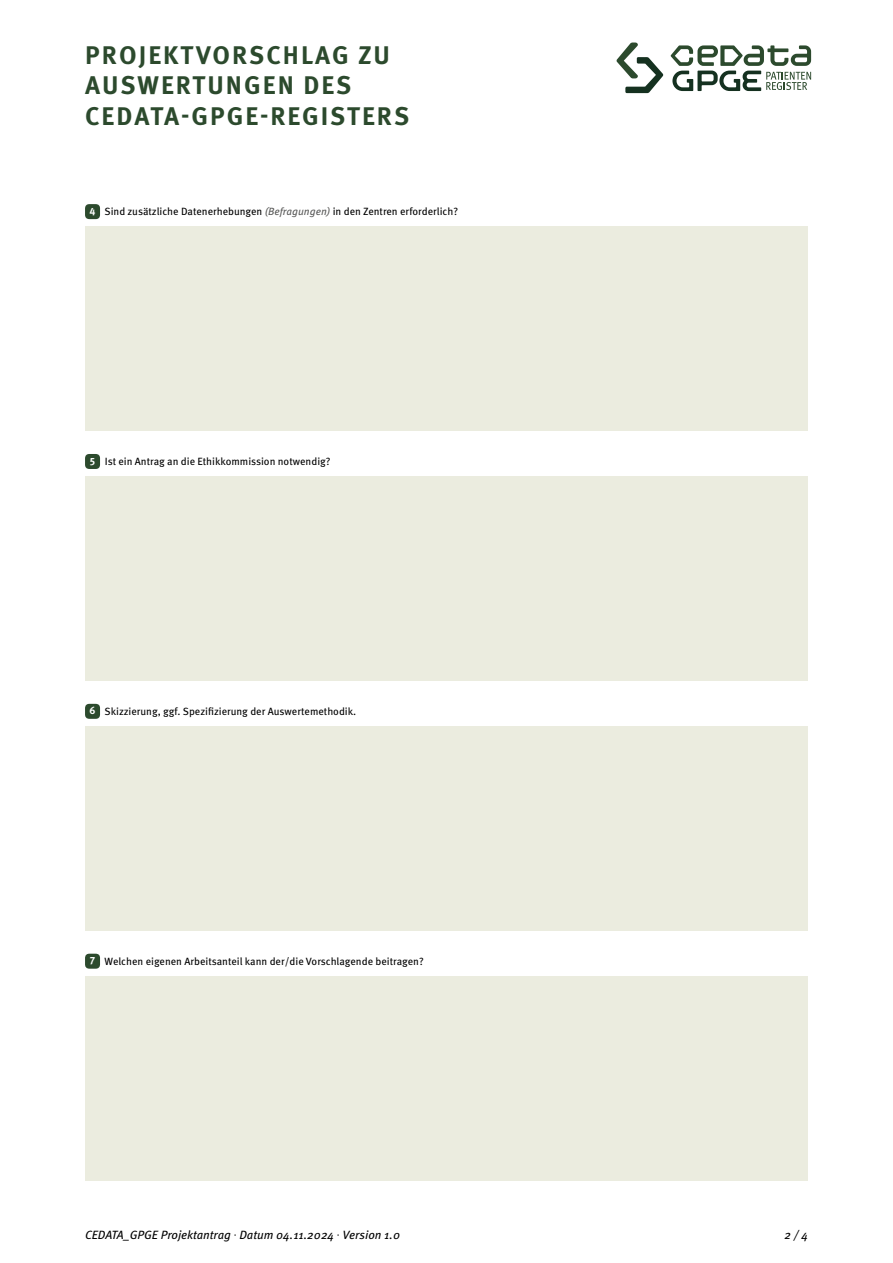
<style>
.page{position:relative;width:893px;height:1263px;background:#fff}
.page>*{position:absolute;margin:0;border:0;box-sizing:border-box;transform-origin:0 0}
.t1{font:700 25.5px/30.6px "Meta Pro";letter-spacing:.08em;color:#2c4a2d}
.t2{font:italic 12px "Meta Pro";color:#000}
.t3{font:10.5px "Meta Pro";color:#000}
.s1{font-weight:700;color:#fff}
.s2{font-style:italic;color:#575756}
.s3{font-family:"Helvetica Neue LT Pro";font-style:normal;font-stretch:condensed}
</style>
<div class="page">
<svg style="left:671px;top:45px;width:140px;height:46px"></svg>
<svg style="left:617px;top:43px;width:46px;height:50px"></svg>
<svg style="left:85px;top:204px;width:15px;height:15px"></svg>
<div style="left:85px;top:227px;width:723px;height:204px;background:#ebecdf"></div>
<div style="left:85px;top:454px;width:15px;height:15px;background:#2c4a2d;border:8px solid #2c4a2d"></div>
<div style="left:85px;top:476px;width:723px;height:205px;background:#ebecdf"></div>
<svg style="left:85px;top:704px;width:15px;height:15px"></svg>
<div style="left:85px;top:726px;width:723px;height:204px;background:#ebecdf"></div>
<div style="left:85px;top:954px;width:15px;height:15px;background:#2c4a2d;border:8px solid #2c4a2d"></div>
<div style="left:85px;top:976px;width:723px;height:204px;background:#ebecdf"></div>
<h1 class="t1" style="left:85px;top:38px;width:326px">PROJEKTVORSCHLAG ZU<br>AUSWERTUNGEN DES<br>CEDATA-GPGE-REGISTERS</h1>
<p class="t3" style="left:90px;top:204px;width:370px"><span class="s1">4</span> Sind zusätzliche Datenerhebungen <span class="s2">(Befragungen)</span> in den Zentren erforderlich?</p>
<p class="t3" style="left:90px;top:454px;width:243px"><span class="s1">5</span> Ist ein Antrag an die Ethikkommission notwendig?</p>
<p class="t3" style="left:90px;top:703px;width:268px"><span class="s1">6</span> Skizzierung, ggf. Spezifizierung der Auswertemethodik.</p>
<p class="t3" style="left:90px;top:953px;width:336px"><span class="s1">7</span> Welchen eigenen Arbeitsanteil kann der/die Vorschlagende beitragen?</p>
<p class="t2" style="left:85px;top:1226px;width:317px">CEDATA_GPGE Projektantrag <span class="s3">·</span> Datum 04.11.2024 <span class="s3">·</span> Version 1.0</p>
<p class="t2" style="left:784px;top:1226px;width:25px">2 / 4</p>
</div>
